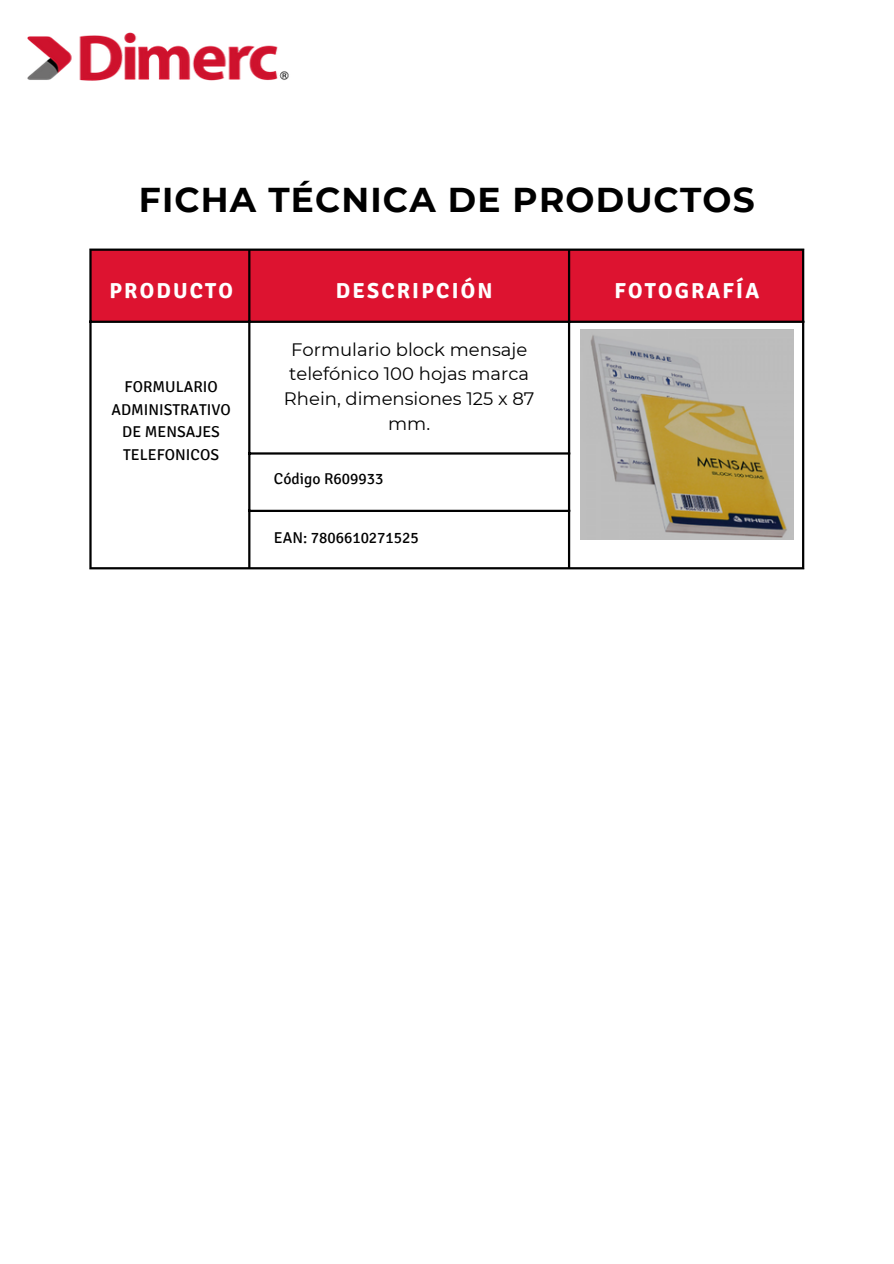
<style>
.page{position:relative;width:894px;height:1264px;background:#fff}
.page>*{position:absolute;margin:0;border:0;box-sizing:border-box;transform-origin:0 0}
.t1{font:700 34.35px "Montserrat";letter-spacing:.035em;color:#000}
.t2{font:700 21.75px "Signika";letter-spacing:.1em;color:#fff}
.t3{font:18px/24.8px "Montserrat";color:#000;text-align:center}
.t4{font:15.75px/22.5px "Signika";color:#000;text-align:center}
</style>
<div class="page">
<div style="left:92px;top:251px;width:709px;height:70px;background:#dd1330"></div>
<hr style="left:89px;top:251px;width:3px;height:316px;background:#000">
<hr style="left:248px;top:251px;width:2px;height:316px;background:#000">
<hr style="left:567px;top:251px;width:3px;height:316px;background:#000">
<hr style="left:801px;top:251px;width:3px;height:316px;background:#000">
<hr style="left:89px;top:248px;width:715px;height:3px;background:#000">
<hr style="left:89px;top:321px;width:715px;height:2px;background:#000">
<hr style="left:248px;top:452px;width:322px;height:2px;background:#000">
<hr style="left:248px;top:510px;width:322px;height:2px;background:#000">
<hr style="left:89px;top:567px;width:715px;height:2px;background:#000">
<img style="left:27px;top:32px;width:262px;height:49px">
<img style="left:580px;top:329px;width:213px;height:211px">
<h2 class="t1" style="left:139px;top:178px;width:617px">FICHA TÉCNICA DE PRODUCTOS</h2>
<h2 class="t2" style="left:109px;top:278px;width:125px">PRODUCTO</h2>
<h2 class="t4" style="left:111px;top:376px;width:121px">FORMULARIO<br>ADMINISTRATIVO<br>DE MENSAJES<br>TELEFONICOS</h2>
<h3 class="t2" style="left:336px;top:278px;width:158px">DESCRIPCIÓN</h3>
<p class="t3" style="left:284px;top:337px;width:252px">Formulario block mensaje telefónico 100 hojas marca<br>Rhein, dimensiones 125 x 87 mm.</p>
<p class="t4" style="left:274px;top:467px;width:111px">Código R609933</p>
<p class="t4" style="left:274px;top:527px;width:146px">EAN: 7806610271525</p>
<h3 class="t2" style="left:614px;top:278px;width:146px">FOTOGRAFÍA</h3>
</div>
